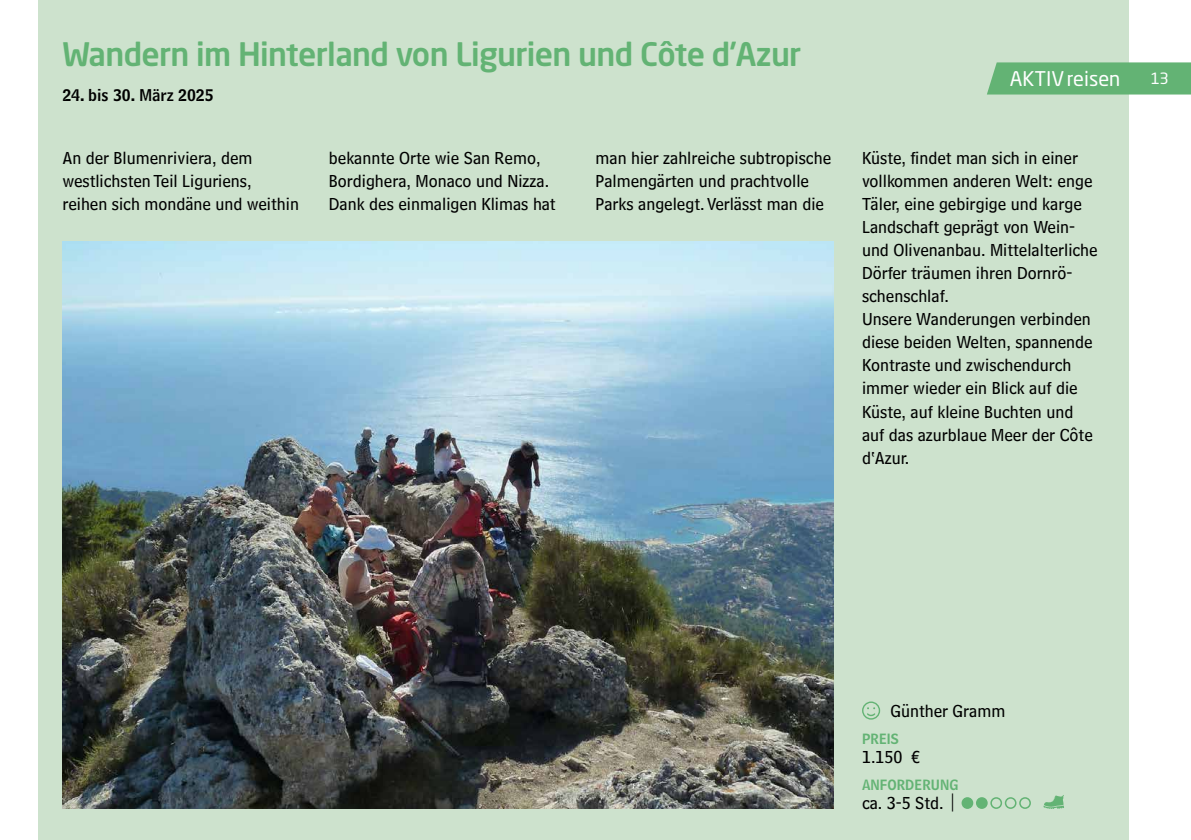
<style>
.page{position:relative;width:1191px;height:840px;background:#fff}
.page>*{position:absolute;margin:0;border:0;box-sizing:border-box;transform-origin:0 0}
.t1{font:500 32px "Neo Sans Std";letter-spacing:-.02em;color:#63b374}
.t2{font:20px "Neo Sans Std";color:#fff}
.t3{font:18px/23px "Bell Centennial Std Sub Capt";color:#000}
.t4{font:16px "Bell Centennial Std Name Num";color:#000}
.t5{font:15.4px "Neo Sans Std";color:#fff}
.t6{font:14px "Bell Centennial Std Name Num";color:#63b374}
.s1{font-family:"Bell Centennial Std Address"}
</style>
<div class="page">
<div style="left:38px;top:0;width:1090px;height:839px;background:#cde2cd"></div>
<svg style="left:862px;top:701px;width:18px;height:18px"></svg>
<div style="left:962px;top:797px;width:10px;height:10px;background:#63b374;border-radius:50%"></div>
<div style="left:961px;top:796px;width:12px;height:12px;border:2px solid #63b374;border-radius:50%"></div>
<div style="left:976px;top:797px;width:11px;height:10px;background:#63b374;border-radius:50%"></div>
<div style="left:976px;top:796px;width:11px;height:12px;border:2px solid #63b374;border-radius:50%"></div>
<div style="left:990px;top:796px;width:12px;height:12px;border:2px solid #63b374;border-radius:50%"></div>
<div style="left:1004px;top:796px;width:12px;height:12px;border:2px solid #63b374;border-radius:50%"></div>
<div style="left:1019px;top:796px;width:12px;height:12px;border:2px solid #63b374;border-radius:50%"></div>
<svg style="left:1043px;top:795px;width:21px;height:13px"></svg>
<img style="left:62px;top:241px;width:771px;height:567px">
<div style="left:987px;top:62px;width:204px;height:32px;background:#63b374"></div>
<h1 class="t1" style="left:62px;top:34px;width:740px">Wandern im Hinterland von Ligurien und Côte d’Azur</h1>
<p class="t4" style="left:62px;top:85px;width:153px">24. bis 30. März 2025</p>
<p class="t2" style="left:1009px;top:66px;width:112px">AKTIVreisen</p>
<p class="t5" style="left:1150px;top:69px;width:20px">13</p>
<p class="t3" style="left:62px;top:146px;width:238px">An der Blumenriviera, dem westlichsten Teil Liguriens, reihen sich mondäne und weithin</p>
<p class="t3" style="left:329px;top:146px;width:228px">bekannte Orte wie San Remo,<br>Bordighera, Monaco und Nizza.<br>Dank des einmaligen Klimas hat</p>
<p class="t3" style="left:595px;top:146px;width:237px">man hier zahlreiche subtropische<br>Palmengärten und prachtvolle<br>Parks angelegt. Verlässt man die</p>
<p class="t3" style="left:862px;top:146px;width:237px">Küste, findet man sich in einer vollkommen anderen Welt: enge<br>Täler, eine gebirgige und karge<br>Landschaft geprägt von Wein&shy;und Olivenanbau. Mittelalterliche<br>Dörfer träumen ihren Dornrö&shy;schenschlaf.<br>Unsere Wanderungen verbinden diese beiden Welten, spannende<br>Kontraste und zwischendurch immer wieder ein Blick auf die<br>Küste, auf kleine Buchten und auf das azurblaue Meer der Côte d‘Azur.</p>
<p class="t3" style="left:890px;top:698px;width:117px">Günther Gramm</p>
<p class="t6" style="left:862px;top:729px;width:38px">PREIS</p>
<p class="t3" style="left:862px;top:744px;width:60px">1.150 €</p>
<p class="t6" style="left:862px;top:775px;width:98px">ANFORDERUNG</p>
<p class="t3" style="left:862px;top:790px;width:97px">ca. 3-5 Std. <span class="s1">|</span></p>
</div>
